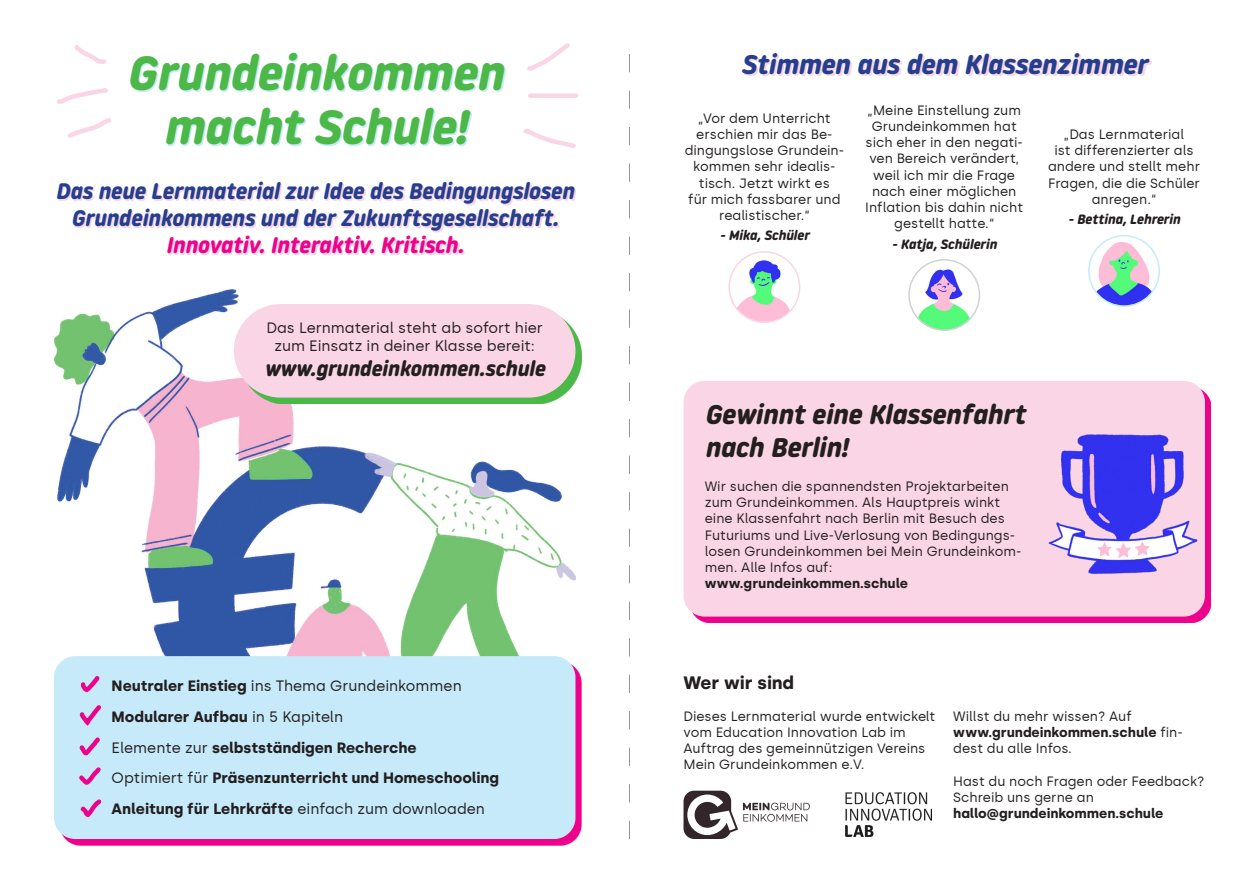
<style>
.page{position:relative;width:1259px;height:893px;background:#fff}
.page>*{position:absolute;margin:0;border:0;box-sizing:border-box;transform-origin:0 0}
.t1{font:italic 700 48px/54px "Noway Round";color:#4cb848;text-align:center}
.t2{font:italic 700 27px/32.4px "Noway Round";color:#231f20}
.t3{font:italic 700 27px "Noway Round";color:#253f8e}
.t4{font:italic 700 22.5px/27px "Noway Round";color:#253f8e;text-align:center}
.t5{font:italic 700 21px "Noway Round";color:#231f20}
.t6{font:700 18px "Silka";color:#231f20}
.Body{font:700 15px "Silka";color:#231f20}
.Body-2{font:15px "Silka";color:#231f20}
.Body-3{font:13.5px/16.2px "Silka";color:#231f20}
.Body-4{font:italic 700 13.5px "Noway Round";color:#231f20}
.Body-5{font:700 13.5px "Silka";color:#231f20}
.s1{color:#ed028c}
.s2{font-weight:700}
.s3{font-weight:400}
</style>
<div class="page">
<img style="left:54px;top:289px;width:521px;height:377px">
<div style="left:60px;top:662px;width:521px;height:183px;background:#ed028c"></div>
<div style="left:54px;top:656px;width:521px;height:183px;background:#c6eafa;border-radius:21px"></div>
<svg style="left:240px;top:310px;width:341px;height:94px;fill:#4cb848"></svg>
<div style="left:234px;top:304px;width:341px;height:94px;background:#fad5e5;border-radius:47px"></div>
<div style="left:689px;top:387px;width:522px;height:236px;background:#ed028c"></div>
<div style="left:683px;top:381px;width:522px;height:236px;background:#fad5e5;border-radius:21px"></div>
<img style="left:1048px;top:434px;width:150px;height:140px">
<svg style="left:59px;top:184px;width:517px;height:71px"></svg>
<svg style="left:132px;top:54px;width:374px;height:92px"></svg>
<svg style="left:79px;top:676px;width:23px;height:50px"></svg>
<svg style="left:79px;top:737px;width:22px;height:48px"></svg>
<svg style="left:80px;top:799px;width:22px;height:19px"></svg>
<svg style="left:74px;top:45px;width:32px;height:19px"></svg>
<svg style="left:57px;top:88px;width:51px;height:16px"></svg>
<svg style="left:68px;top:118px;width:44px;height:20px"></svg>
<svg style="left:527px;top:43px;width:43px;height:28px"></svg>
<div style="left:530px;top:93px;width:46px;height:5px;background:#fad5e5"></div>
<svg style="left:524px;top:131px;width:52px;height:17px"></svg>
<svg style="left:744px;top:55px;width:407px;height:21px"></svg>
<img style="left:729px;top:252px;width:70px;height:70px;border-radius:35px">
<div style="left:728px;top:251px;width:72px;height:72px;border:2px solid #fad5e5;border-radius:50%"></div>
<img style="left:909px;top:260px;width:70px;height:70px;border-radius:35px">
<div style="left:908px;top:259px;width:72px;height:72px;border:2px solid #d1d2d4;border-radius:50%"></div>
<img style="left:1089px;top:236px;width:70px;height:70px;border-radius:35px">
<div style="left:1088px;top:235px;width:72px;height:72px;border:2px solid #c6eafa;border-radius:50%"></div>
<img style="left:845px;top:793px;width:86px;height:44px">
<svg style="left:683px;top:791px;width:127px;height:48px"></svg>
<svg style="left:629px;top:54px;width:1px;height:785px"></svg>
<p class="t1" style="left:126px;top:46px;width:378px">Grundeinkommen macht Schule!</p>
<p class="t3" style="left:741px;top:49px;width:407px">Stimmen aus dem Klassenzimmer</p>
<p class="Body-3" style="left:865px;top:102px;width:159px;text-align:center">„Meine Einstellung zum<br>Grundeinkommen hat sich eher in den negati&shy;ven Bereich verändert, weil ich mir die Frage nach einer möglichen<br>Inflation bis dahin nicht gestellt hatte.“</p>
<p class="Body-4" style="left:892px;top:236px;width:106px">- Katja, Schülerin</p>
<p class="Body-3" style="left:685px;top:110px;width:161px;text-align:center">„Vor dem Unterricht erschien mir das Be&shy;dingungslose Grundein&shy;kommen sehr idealis&shy;tisch. Jetzt wirkt es<br>für mich fassbarer und realistischer.“</p>
<p class="Body-4" style="left:719px;top:228px;width:91px">- Mika, Schüler</p>
<p class="Body-3" style="left:1048px;top:126px;width:153px;text-align:center">„Das Lernmaterial<br>ist differenzierter als andere und stellt mehr<br>Fragen, die die Schüler anregen.“</p>
<p class="Body-4" style="left:1068px;top:212px;width:113px">- Bettina, Lehrerin</p>
<p class="t4" style="left:56px;top:178px;width:520px">Das neue Lernmaterial zur Idee des Bedingungslosen<br>Grundeinkommens und der Zukunftsgesellschaft.<br><span class="s1">Innovativ. Interaktiv. Kritisch.</span></p>
<p class="Body-2" style="left:266px;top:319px;width:278px">Das Lernmaterial steht ab sofort hier</p>
<p class="Body-2" style="left:274px;top:337px;width:262px">zum Einsatz in deiner Klasse bereit:</p>
<p class="t5" style="left:264px;top:356px;width:282px">www.grundeinkommen.schule</p>
<p class="Body-2" style="left:112px;top:677px;width:352px"><span class="s2">Neutraler Einstieg</span> ins Thema Grundeinkommen</p>
<p class="Body" style="left:112px;top:708px;width:233px">Modularer Aufbau <span class="s3">in 5 Kapiteln</span></p>
<p class="Body" style="left:112px;top:738px;width:306px"><span class="s3">Elemente zur</span> selbstständigen Recherche</p>
<p class="Body" style="left:112px;top:769px;width:389px"><span class="s3">Optimiert für</span> Präsenzunterricht und Homeschooling</p>
<p class="Body" style="left:112px;top:800px;width:375px">Anleitung für Lehrkräfte <span class="s3">einfach zum downloaden</span></p>
<p class="t2" style="left:705px;top:399px;width:322px">Gewinnt eine Klassenfahrt nach Berlin!</p>
<p class="Body-3" style="left:705px;top:478px;width:318px">Wir suchen die spannendsten Projektarbeiten zum Grundeinkommen. Als Hauptpreis winkt eine Klassenfahrt nach Berlin mit Besuch des Futuriums und Live-Verlosung von Bedingungs&shy;losen Grundeinkommen bei Mein Grundeinkom&shy;men. Alle Infos auf:</p>
<p class="Body-5" style="left:705px;top:575px;width:205px">www.grundeinkommen.schule</p>
<p class="t6" style="left:683px;top:672px;width:112px">Wer wir sind</p>
<p class="Body-3" style="left:683px;top:708px;width:253px">Dieses Lernmaterial wurde entwickelt vom Education Innovation Lab im Auftrag des gemeinnützigen Vereins Mein Grundeinkommen e.V.</p>
<p class="Body-3" style="left:953px;top:708px;width:231px">Willst du mehr wissen? Auf <span class="s2">www.grundeinkommen.schule</span> fin&shy;dest du alle Infos.</p>
<p class="Body-3" style="left:953px;top:773px;width:253px">Hast du noch Fragen oder Feedback?<br>Schreib uns gerne an <span class="s2">hallo@grundeinkommen.schule</span></p>
</div>
